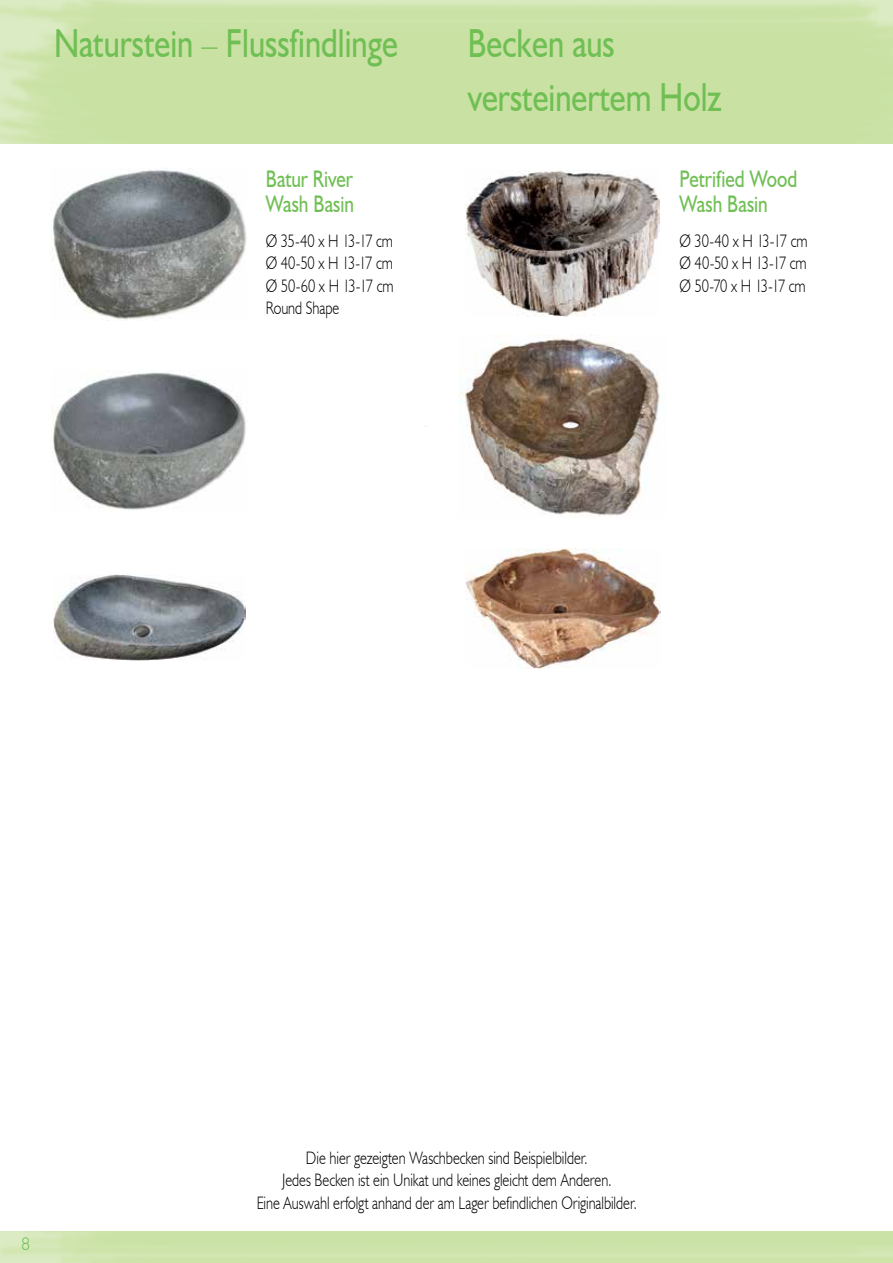
<style>
.page{position:relative;width:893px;height:1263px;background:#fff}
.page>*{position:absolute;margin:0;border:0;box-sizing:border-box;transform-origin:0 0}
.t1{font:40.5px/54px "Humanist 521 BT";color:#70bf54;scale:.8 1}
.t2{font:24px/25.5px "Humanist 521 BT";color:#70bf54;scale:.8 1}
.t3{font:300 18px/22.5px "Humanist 521 BT";letter-spacing:-.005em;color:#000;text-align:justify;scale:.8 1}
.t4{font:300 18px "Humanist 521 BT";color:#70bf54}
.s1{font-weight:300}
</style>
<div class="page">
<hr style="left:54px;top:425px;width:371px;height:2px;background:#70bf54">
<img style="left:51px;top:168px;width:195px;height:152px">
<img style="left:53px;top:574px;width:193px;height:87px">
<img style="left:466px;top:171px;width:194px;height:145px">
<img style="left:459px;top:334px;width:201px;height:182px">
<img style="left:466px;top:549px;width:194px;height:120px">
<div style="left:33px;top:415px;width:391px;height:36px;background:#fff"></div>
<img style="left:52px;top:372px;width:194px;height:138px">
<h1 class="t1" style="left:54px;top:16px;width:432px">Naturstein <span class="s1">–</span> Flussfindlinge</h1>
<h1 class="t1" style="left:468px;top:16px;width:319px">Becken aus versteinertem Holz</h1>
<h2 class="t2" style="left:266px;top:165px;width:112px">Batur River<br>Wash Basin</h2>
<p class="t3" style="left:266px;top:229px;width:161px">Ø 35-40 x H 13-17 cm Ø 40-50 x H 13-17 cm Ø 50-60 x H 13-17 cm Round Shape</p>
<h2 class="t2" style="left:679px;top:165px;width:149px">Petrified Wood<br>Wash Basin</h2>
<p class="t3" style="left:679px;top:229px;width:161px">Ø 30-40 x H 13-17 cm Ø 40-50 x H 13-17 cm Ø 50-70 x H 13-17 cm</p>
<p class="t4" style="left:21px;top:1233px;width:11px">8</p>
<p class="t3" style="left:257px;top:1146px;width:477px;text-align:center">Die hier gezeigten Waschbecken sind Beispielbilder.<br>Jedes Becken ist ein Unikat und keines gleicht dem Anderen.<br>Eine Auswahl erfolgt anhand der am Lager befindlichen Originalbilder.</p>
</div>
